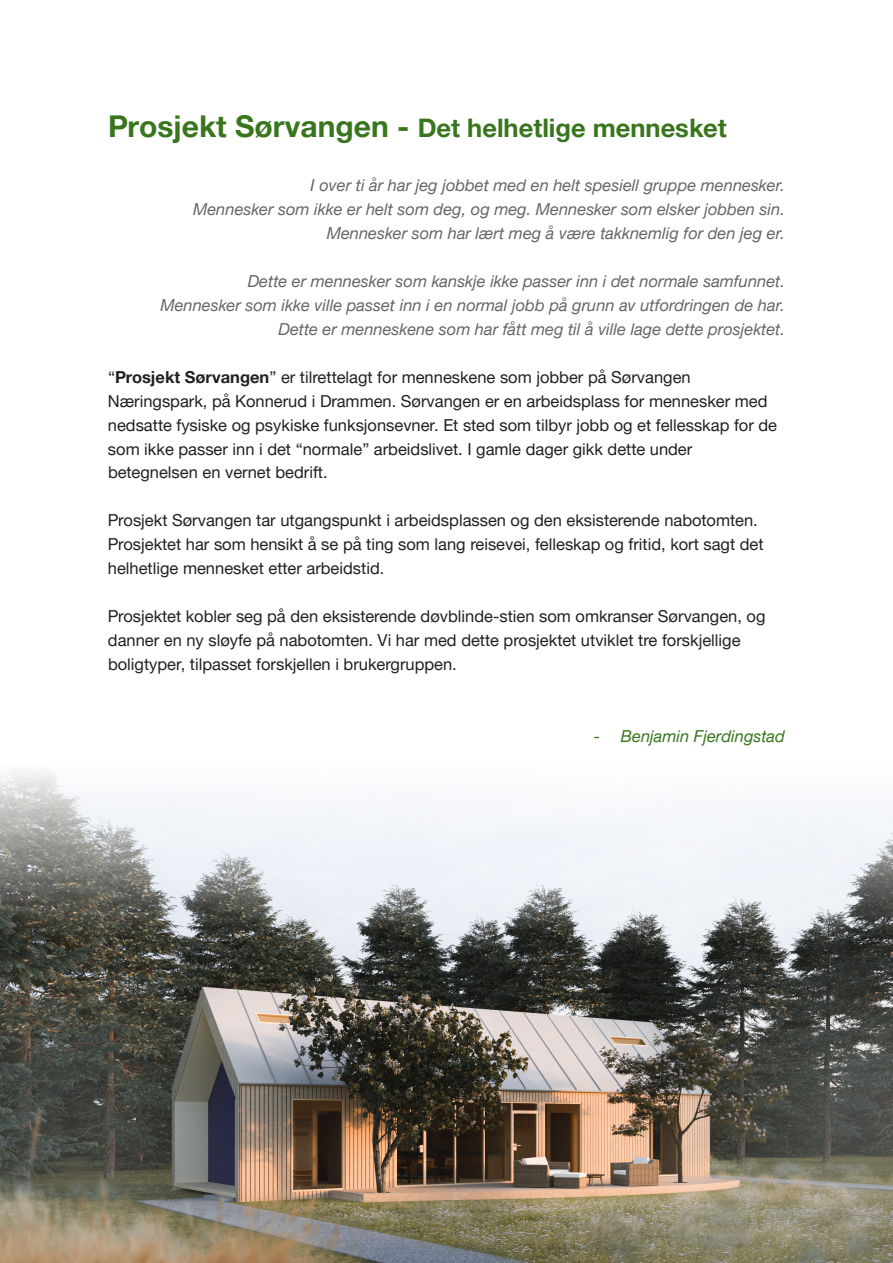
<style>
.page{position:relative;width:893px;height:1263px;background:#fff}
.page>*{position:absolute;margin:0;border:0;box-sizing:border-box;transform-origin:0 0}
.t1{font:700 25.5px "Helvetica Neue";color:#38761d}
.t2{font:16.5px/23.9px "Helvetica Neue";color:#231f20}
.t3{font:italic 16.5px/23.9px "Helvetica Neue";color:#666;text-align:right}
.t4{font:italic 16.5px "Helvetica Neue";color:#38761d}
.s1{font-size:30px}
.s2{font-weight:700}
</style>
<div class="page">
<img style="left:0;top:771px;width:893px;height:492px">
<p class="t1" style="left:108px;top:112px;width:620px"><span class="s1">Prosjekt Sørvangen -</span> Det helhetlige mennesket</p>
<p class="t3" style="left:193px;top:174px;width:593px">I over ti år har jeg jobbet med en helt spesiell gruppe mennesker.<br>Mennesker som ikke er helt som deg, og meg. Mennesker som elsker jobben sin.<br>Mennesker som har lært meg å være takknemlig for den jeg er.</p>
<p class="t3" style="left:160px;top:269px;width:626px">Dette er mennesker som kanskje ikke passer inn i det normale samfunnet.<br>Mennesker som ikke ville passet inn i en normal jobb på grunn av utfordringen de har.<br>Dette er menneskene som har fått meg til å ville lage dette prosjektet.</p>
<p class="t2" style="left:108px;top:365px;width:671px">“<span class="s2">Prosjekt Sørvangen</span>” er tilrettelagt for menneskene som jobber på Sørvangen Næringspark, på Konnerud i Drammen. Sørvangen er en arbeidsplass for mennesker med nedsatte fysiske og psykiske funksjonsevner. Et sted som tilbyr jobb og et fellesskap for de som ikke passer inn i det “normale” arbeidslivet. I gamle dager gikk dette under betegnelsen en vernet bedrift.</p>
<p class="t2" style="left:108px;top:508px;width:657px">Prosjekt Sørvangen tar utgangspunkt i arbeidsplassen og den eksisterende nabotomten.<br>Prosjektet har som hensikt å se på ting som lang reisevei, felleskap og fritid, kort sagt det helhetlige mennesket etter arbeidstid.</p>
<p class="t2" style="left:108px;top:604px;width:659px">Prosjektet kobler seg på den eksisterende døvblinde-stien som omkranser Sørvangen, og danner en ny sløyfe på nabotomten. Vi har med dette prosjektet utviklet tre forskjellige boligtyper, tilpasset forskjellen i brukergruppen.</p>
<p class="t4" style="left:594px;top:725px;width:192px">- Benjamin Fjerdingstad</p>
</div>
